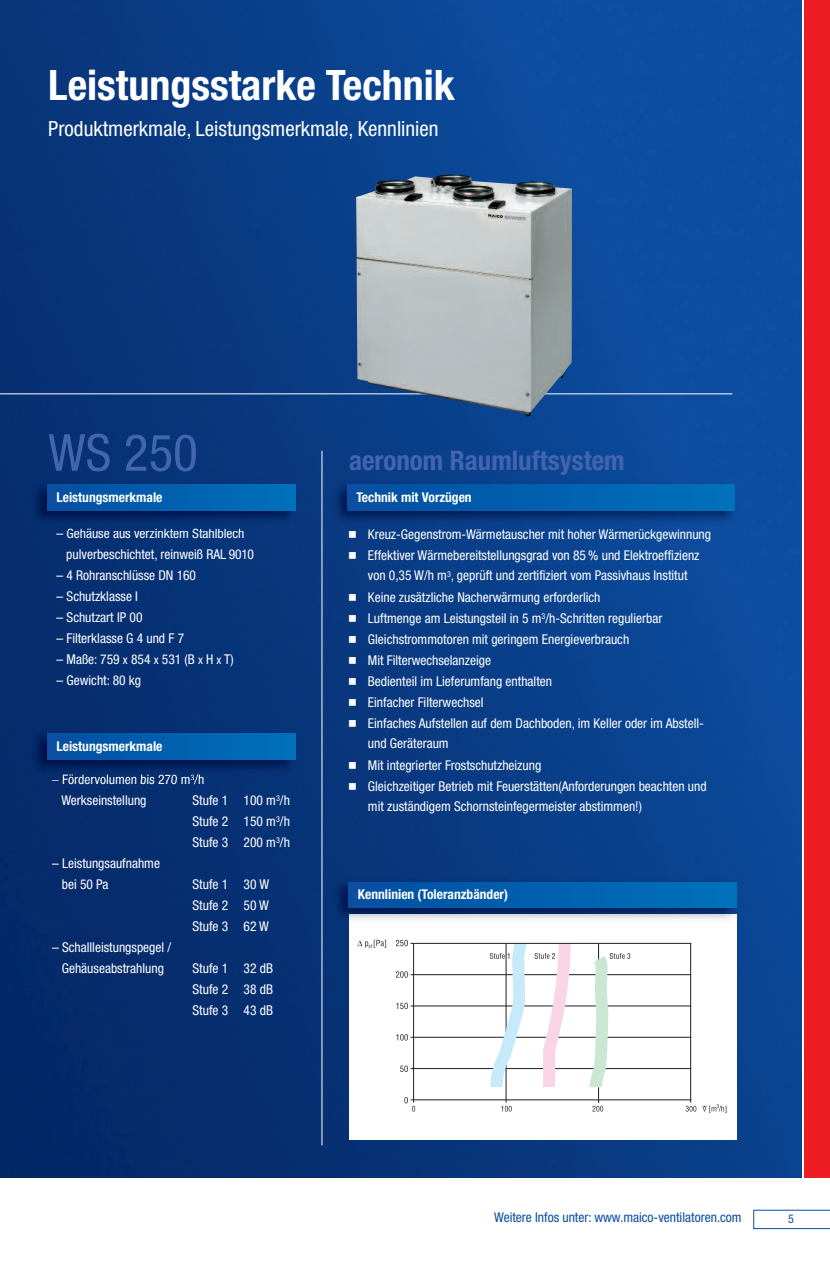
<style>
.page{position:relative;width:830px;height:1263px;background:#fff}
.page>*{position:absolute;margin:0;border:0;box-sizing:border-box;transform-origin:0 0}
.t1{font:condensed 51px "Helvetica Neue";color:#4365b0}
.t2{font:700 condensed 42px "Helvetica Neue";color:#fff}
.t3{font:700 condensed 27px "Helvetica Neue";color:#4365b0}
.t4{font:condensed 21px "Helvetica Neue";color:#fff}
.t5{font:condensed 13.5px/21px "Helvetica Neue";color:#fff}
.t6{font:700 condensed 13.5px "Helvetica Neue";color:#fff}
.t7{font:condensed 13.5px "Helvetica Neue";color:#0d4da1}
.t8{font:condensed 12px "Helvetica Neue";color:#0d4da1}
.s1{font-size:12px}
.s2{font-family:"Universal Std Newswith Comm Pi";font-stretch:normal}
</style>
<div class="page">
<img style="left:0;top:0;width:800px;height:1178px">
<div style="left:804px;top:0;width:25px;height:1178px;background:#ee1d23"></div>
<svg style="left:753px;top:1210px;width:76px;height:19px"></svg>
<div style="left:349px;top:915px;width:387px;height:224px;background:#fff"></div>
<hr style="left:410px;top:974px;width:281px;height:1px;background:#231f20">
<hr style="left:410px;top:1006px;width:281px;height:1px;background:#231f20">
<hr style="left:410px;top:1037px;width:281px;height:1px;background:#231f20">
<hr style="left:410px;top:1068px;width:281px;height:1px;background:#231f20">
<svg style="left:685px;top:1106px;width:11px;height:5px"></svg>
<svg style="left:702px;top:1104px;width:24px;height:9px"></svg>
<svg style="left:357px;top:940px;width:29px;height:8px"></svg>
<svg style="left:396px;top:940px;width:11px;height:6px"></svg>
<svg style="left:396px;top:971px;width:11px;height:7px"></svg>
<svg style="left:396px;top:1003px;width:11px;height:6px"></svg>
<svg style="left:396px;top:1034px;width:11px;height:6px"></svg>
<svg style="left:400px;top:1065px;width:7px;height:7px"></svg>
<svg style="left:404px;top:1097px;width:11px;height:14px"></svg>
<svg style="left:484px;top:942px;width:92px;height:204px"></svg>
<div style="left:505px;top:932px;width:103px;height:11px;background:#fff"></div>
<div style="left:481px;top:1087px;width:23px;height:17px;background:#fff"></div>
<div style="left:536px;top:1087px;width:23px;height:17px;background:#fff"></div>
<hr style="left:410px;top:1099px;width:281px;height:1px;background:#231f20">
<hr style="left:410px;top:943px;width:281px;height:1px;background:#231f20">
<hr style="left:413px;top:943px;width:1px;height:159px;background:#231f20">
<hr style="left:690px;top:943px;width:1px;height:159px;background:#231f20">
<svg style="left:582px;top:942px;width:48px;height:169px"></svg>
<img style="left:28px;top:727px;width:274px;height:52px">
<img style="left:61px;top:774px;width:103px;height:5px">
<svg style="left:191px;top:774px;width:12px;height:5px"></svg>
<div style="left:47px;top:734px;width:248px;height:25px;background:linear-gradient(to right,#054ea1,#0071bb)"></div>
<img style="left:28px;top:478px;width:274px;height:52px">
<img style="left:66px;top:528px;width:79px;height:2px">
<div style="left:47px;top:485px;width:248px;height:25px;background:linear-gradient(to right,#054ea1,#0071bb)"></div>
<img style="left:329px;top:875px;width:413px;height:52px">
<img style="left:349px;top:915px;width:387px;height:12px">
<div style="left:348px;top:882px;width:387px;height:25px;background:linear-gradient(to right,#054ea1,#0071bb)"></div>
<img style="left:328px;top:478px;width:412px;height:52px">
<img style="left:368px;top:529px;width:92px;height:1px">
<div style="left:347px;top:485px;width:387px;height:25px;background:linear-gradient(to right,#054ea1,#0071bb)"></div>
<hr style="left:321px;top:451px;width:1px;height:694px;background:#fff">
<hr style="left:0;top:394px;width:732px;height:1px;background:#fff">
<img style="left:356px;top:174px;width:215px;height:242px">
<h2 class="t2" style="left:48px;top:70px;width:408px">Leistungsstarke Technik</h2>
<h3 class="t4" style="left:48px;top:121px;width:391px">Produktmerkmale, Leistungsmerkmale, Kennlinien</h3>
<h1 class="t1" style="left:48px;top:434px;width:151px">WS 250</h1>
<p class="t6" style="left:57px;top:492px;width:107px">Leistungsmerkmale</p>
<p class="t5" style="left:66px;top:524px;width:189px;text-indent:-10px">– Gehäuse aus verzinktem Stahlblech pulverbeschichtet, reinweiß RAL 9010</p>
<p class="t5" style="left:57px;top:566px;width:141px">– 4 Rohranschlüsse DN 160</p>
<p class="t5" style="left:57px;top:587px;width:83px">– Schutzklasse I</p>
<p class="t5" style="left:57px;top:608px;width:87px">– Schutzart IP 00</p>
<p class="t5" style="left:57px;top:629px;width:129px">– Filterklasse G 4 und F 7</p>
<p class="t5" style="left:57px;top:650px;width:179px">– Maße: 759 <span class="s1">x</span> 854 <span class="s1">x</span> 531 (B <span class="s1">x</span> H <span class="s1">x</span> T)</p>
<p class="t5" style="left:57px;top:671px;width:86px">– Gewicht: 80 kg</p>
<p class="t6" style="left:57px;top:741px;width:107px">Leistungsmerkmale</p>
<p class="t5" style="left:61px;top:770px;width:144px;text-indent:-9px">– Fördervolumen bis 270 m<sup>3</sup>/h<br>Werkseinstellung</p>
<p class="t5" style="left:192px;top:791px;width:99px;text-align:justify">Stufe 1 100 m<sup>3</sup>/h Stufe 2 150 m<sup>3</sup>/h Stufe 3 200 m<sup>3</sup>/h</p>
<p class="t5" style="left:62px;top:854px;width:100px;text-indent:-10px">– Leistungsaufnahme bei 50 Pa</p>
<p class="t5" style="left:52px;top:938px;width:121px;text-align:center">– Schallleistungspegel /<br>Gehäuseabstrahlung</p>
<p class="t5" style="left:192px;top:875px;width:78px;text-align:justify">Stufe 1 30 W Stufe 2 50 W Stufe 3 62 W</p>
<p class="t5" style="left:192px;top:959px;width:82px;text-align:justify">Stufe 1 32 dB Stufe 2 38 dB Stufe 3 43 dB</p>
<h3 class="t3" style="left:349px;top:451px;width:277px">aeronom Raumluftsystem</h3>
<p class="t6" style="left:356px;top:492px;width:117px">Technik mit Vorzügen</p>
<p class="t5" style="left:348px;top:525px;width:363px"><span class="s2">◾</span> Kreuz-Gegenstrom-Wärmetauscher mit hoher Wärmerückgewinnung</p>
<p class="t5" style="left:348px;top:546px;width:352px"><span class="s2">◾</span> Effektiver Wärmebereitstellungsgrad von 85 % und Elektroeffizienz</p>
<p class="t5" style="left:368px;top:566px;width:321px">von 0,35 W/h m<sup>3</sup>, geprüft und zertifiziert vom Passivhaus Institut</p>
<p class="t5" style="left:348px;top:588px;width:253px"><span class="s2">◾</span> Keine zusätzliche Nacherwärmung erforderlich</p>
<p class="t5" style="left:348px;top:609px;width:315px"><span class="s2">◾</span> Luftmenge am Leistungsteil in 5 m<sup>3</sup>/h-Schritten regulierbar</p>
<p class="t5" style="left:348px;top:630px;width:282px"><span class="s2">◾</span> Gleichstrommotoren mit geringem Energieverbrauch</p>
<p class="t5" style="left:348px;top:651px;width:144px"><span class="s2">◾</span> Mit Filterwechselanzeige</p>
<p class="t5" style="left:348px;top:672px;width:205px"><span class="s2">◾</span> Bedienteil im Lieferumfang enthalten</p>
<p class="t5" style="left:348px;top:693px;width:136px"><span class="s2">◾</span> Einfacher Filterwechsel</p>
<p class="t5" style="left:348px;top:714px;width:356px"><span class="s2">◾</span> Einfaches Aufstellen auf dem Dachboden, im Keller oder im Abstell-</p>
<p class="t5" style="left:368px;top:734px;width:82px">und Geräteraum</p>
<p class="t5" style="left:348px;top:756px;width:194px"><span class="s2">◾</span> Mit integrierter Frostschutzheizung</p>
<p class="t5" style="left:348px;top:777px;width:359px"><span class="s2">◾</span> Gleichzeitiger Betrieb mit Feuerstätten(Anforderungen beachten und</p>
<p class="t5" style="left:368px;top:797px;width:275px">mit zuständigem Schornsteinfegermeister abstimmen!)</p>
<p class="t6" style="left:358px;top:890px;width:152px">Kennlinien (Toleranzbänder)</p>
<p class="t7" style="left:494px;top:1212px;width:249px">Weitere Infos unter: www.maico-ventilatoren.com</p>
<p class="t8" style="left:787px;top:1214px;width:7px">5</p>
</div>
